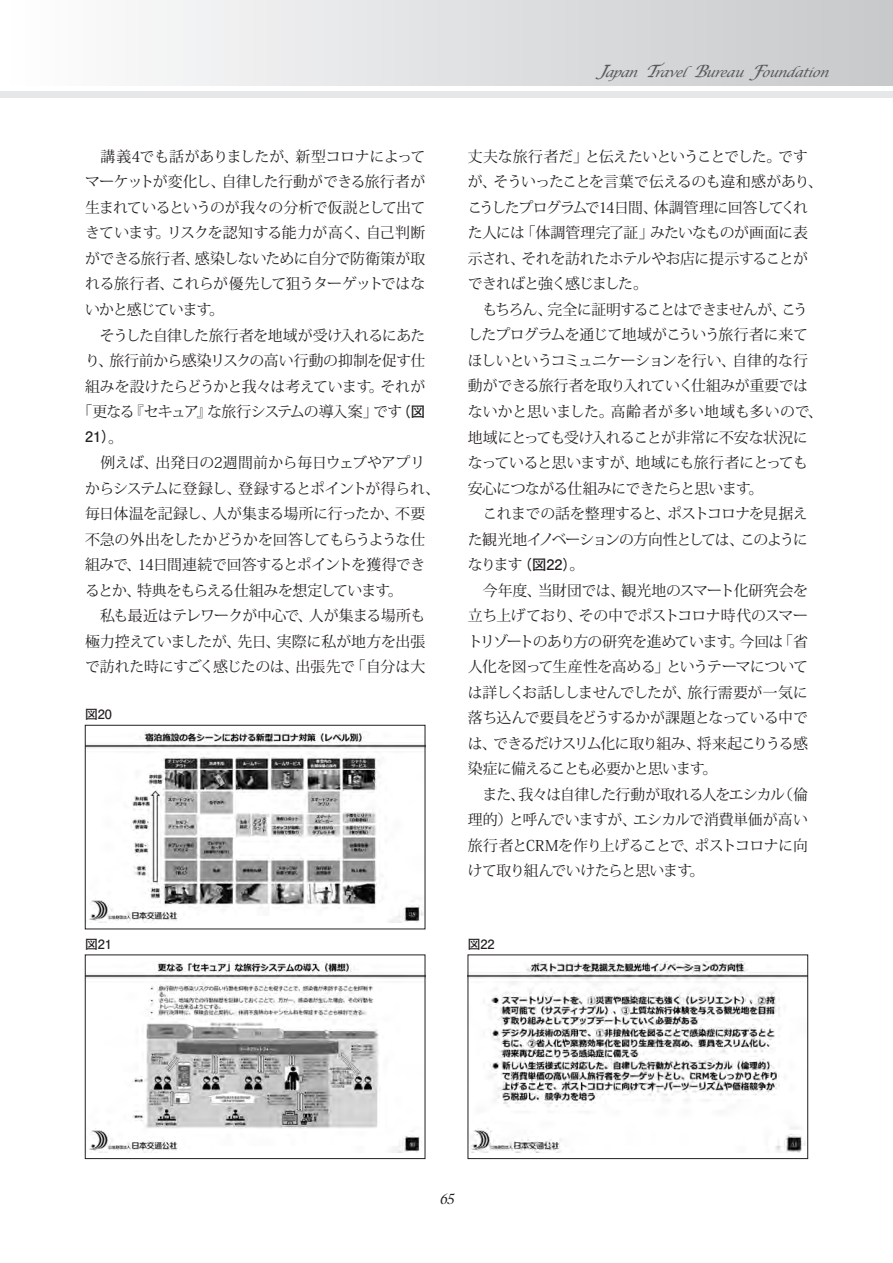
<style>
.page{position:relative;width:893px;height:1263px;background:#fff}
.page>*{position:absolute;margin:0;border:0;box-sizing:border-box;transform-origin:0 0}
.t1{font:14.85px/25.5px "Koz Min Pr 6 N";letter-spacing:-.04em;color:#231f20}
.t2{font:14.85px "Koz Min Pr 6 N";letter-spacing:-.015em;color:#231f20}
.t3{font:14.85px "Koz Min Pr 6 N";letter-spacing:-.06em;color:#231f20}
.t4{font:14.85px "Koz Min Pr 6 N";letter-spacing:-.02em;color:#231f20}
.t5{font:italic 14.85px "Galliard";color:#231f20}
.t6{font:700 14.4px "Futo Go B101 Pro";color:#231f20}
.t7{font:italic 12.75px "Lucida Calligraphy";color:#57585a}
.t8{font:700 12.75px "Futo Go B101 Pro";color:#231f20}
.s1{font-family:"Futo Go B101 Pro";font-weight:700;font-size:14.4px}
.s2{font-family:"Koz Min Pr 6 N";font-weight:400;font-size:14.85px}
.s3{font-size:16.95px}
</style>
<div class="page">
<div style="left:0;top:0;width:893px;height:85px;background:linear-gradient(to right,#fefeff,#c7c8ca)"></div>
<div style="left:0;top:91px;width:893px;height:7px;background:#e6e7e9"></div>
<img style="left:87px;top:731px;width:336px;height:192px">
<div style="left:85px;top:725px;width:340px;height:204px;border:1px solid #231f20"></div>
<img style="left:87px;top:961px;width:336px;height:191px">
<div style="left:85px;top:955px;width:340px;height:204px;border:1px solid #231f20"></div>
<img style="left:470px;top:961px;width:336px;height:191px">
<div style="left:468px;top:955px;width:340px;height:204px;border:1px solid #231f20"></div>
<p class="t2" style="left:85px;top:148px;width:342px">　講義4でも話がありましたが、新型コロナによって</p>
<p class="t1" style="left:85px;top:170px;width:342px">マーケットが変化し、自律した行動ができる旅行者が</p>
<p class="t1" style="left:85px;top:195px;width:342px">生まれているというのが我々の分析で仮説として出て</p>
<p class="t2" style="left:85px;top:225px;width:342px">きています。リスクを認知する能力が高く、自己判断</p>
<p class="t1" style="left:85px;top:246px;width:342px">ができる旅行者、感染しないために自分で防衛策が取</p>
<p class="t1" style="left:85px;top:272px;width:342px">れる旅行者、これらが優先して狙うターゲットではな</p>
<p class="t3" style="left:85px;top:301px;width:140px">いかと感じています。</p>
<p class="t1" style="left:85px;top:323px;width:342px">　そうした自律した旅行者を地域が受け入れるにあた</p>
<p class="t1" style="left:85px;top:348px;width:342px">り、旅行前から感染リスクの高い行動の抑制を促す仕</p>
<p class="t4" style="left:85px;top:378px;width:342px">組みを設けたらどうかと我々は考えています。それが</p>
<p class="t3" style="left:78px;top:403px;width:349px">「更なる『セキュア』な旅行システムの導入案」です<span class="s1">（図</span></p>
<p class="t6" style="left:85px;top:425px;width:40px">21）<span class="s2">。</span></p>
<p class="t1" style="left:85px;top:450px;width:357px">　例えば、出発日の2週間前から毎日ウェブやアプリからシステムに登録し、登録するとポイントが得られ、毎日体温を記録し、人が集まる場所に行ったか、不要不急の外出をしたかどうかを回答してもらうような仕組みで、14日間連続で回答するとポイントを獲得できるとか、特典をもらえる仕組みを想定しています。<br>　私も最近はテレワークが中心で、人が集まる場所も極力控えていましたが、先日、実際に私が地方を出張で訪れた時にすごく感じたのは、出張先で「自分は大</p>
<p class="t8" style="left:85px;top:704px;width:28px">図20</p>
<p class="t7" style="left:597px;top:65px;width:237px"><span class="s3">J</span>apan <span class="s3">T</span>ravel<span class="s3">B</span>ureau <span class="s3">F</span>oundation</p>
<p class="t1" style="left:468px;top:144px;width:357px">丈夫な旅行者だ」と伝えたいということでした。ですが、そういったことを言葉で伝えるのも違和感があり、こうしたプログラムで14日間、体調管理に回答してくれた人には「体調管理完了証」みたいなものが画面に表示され、それを訪れたホテルやお店に提示することができればと強く感じました。<br>　もちろん、完全に証明することはできませんが、こうしたプログラムを通じて地域がこういう旅行者に来てほしいというコミュニケーションを行い、自律的な行動ができる旅行者を取り入れていく仕組みが重要ではないかと思いました。高齢者が多い地域も多いので、地域にとっても受け入れることが非常に不安な状況になっていると思いますが、地域にも旅行者にとっても安心につながる仕組みにできたらと思います。<br>　これまでの話を整理すると、ポストコロナを見据えた観光地イノベーションの方向性としては、このようになります<span class="s1">（図22）</span>。<br>　今年度、当財団では、観光地のスマート化研究会を立ち上げており、その中でポストコロナ時代のスマートリゾートのあり方の研究を進めています。今回は「省人化を図って生産性を高める」というテーマについては詳しくお話ししませんでしたが、旅行需要が一気に落ち込んで要員をどうするかが課題となっている中では、できるだけスリム化に取り組み、将来起こりうる感染症に備えることも必要かと思います。<br>　また、我々は自律した行動が取れる人をエシカル（倫理的）と呼んでいますが、エシカルで消費単価が高い旅行者とCRMを作り上げることで、ポストコロナに向けて取り組んでいけたらと思います。</p>
<p class="t8" style="left:85px;top:934px;width:28px">図21</p>
<p class="t8" style="left:468px;top:934px;width:28px">図22</p>
<p class="t5" style="left:439px;top:1190px;width:16px">65</p>
</div>
